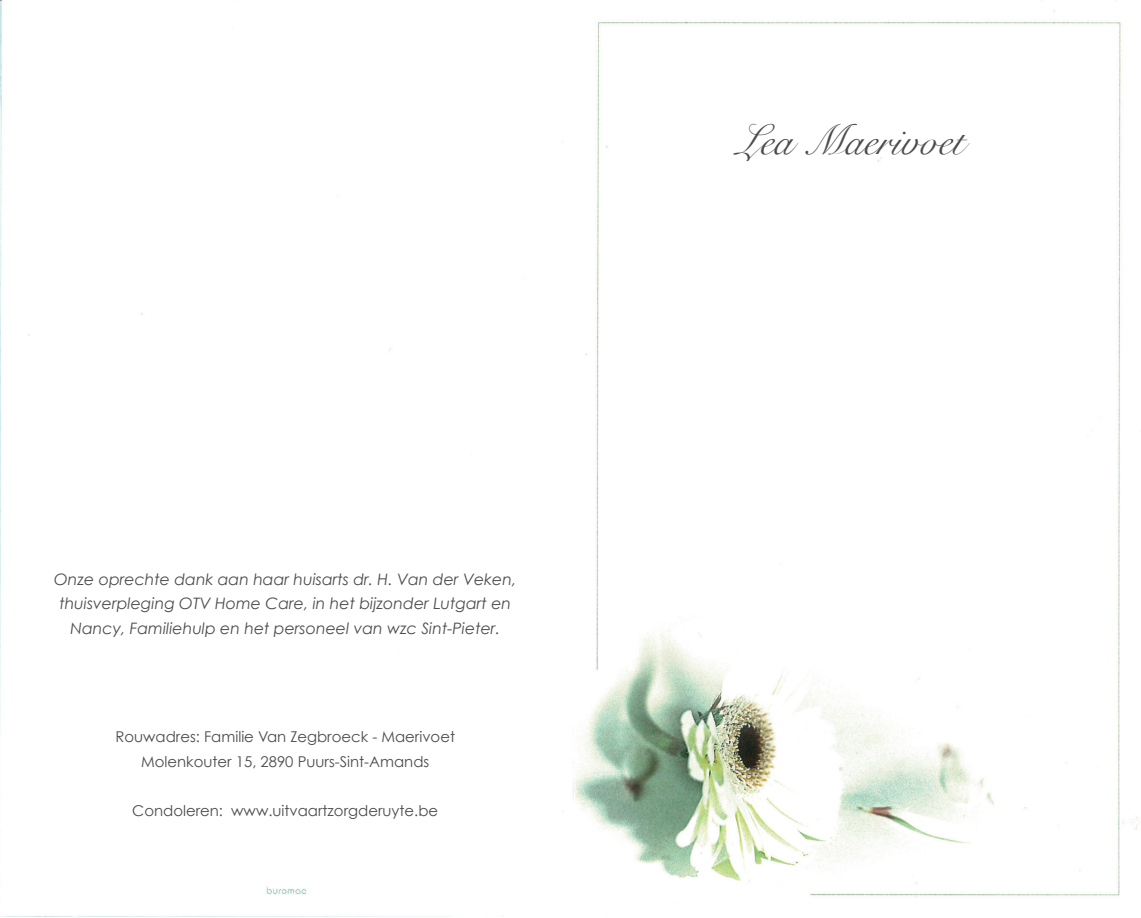
<style>
.page{position:relative;width:1141px;height:918px;background:#fff}
.page>*{position:absolute;margin:0;border:0;box-sizing:border-box;transform-origin:0 0}
.t1{font:42px "Snell Roundhand";color:#4b4c4d}
.t2{font:italic 15.75px/24.5px "Century Gothic";color:#4b4c4d;text-align:center}
.t3{font:14.88px/24.5px "Century Gothic";color:#4b4c4d;text-align:center}
</style>
<div class="page">
<img style="left:0;top:0;width:1141px;height:904px">
<p class="t2" style="left:54px;top:567px;width:464px">Onze oprechte dank aan haar huisarts dr. H. Van der Veken, thuisverpleging OTV Home Care, in het bijzonder Lutgart en<br>Nancy, Familiehulp en het personeel van wzc Sint-Pieter.</p>
<p class="t3" style="left:115px;top:724px;width:341px">Rouwadres: Familie Van Zegbroeck - Maerivoet<br>Molenkouter 15, 2890 Puurs-Sint-Amands</p>
<p class="t3" style="left:132px;top:798px;width:307px">Condoleren: www.uitvaartzorgderuyte.be</p>
<h1 class="t1" style="left:737px;top:107px;width:229px">Lea Maerivoet</h1>
</div>
